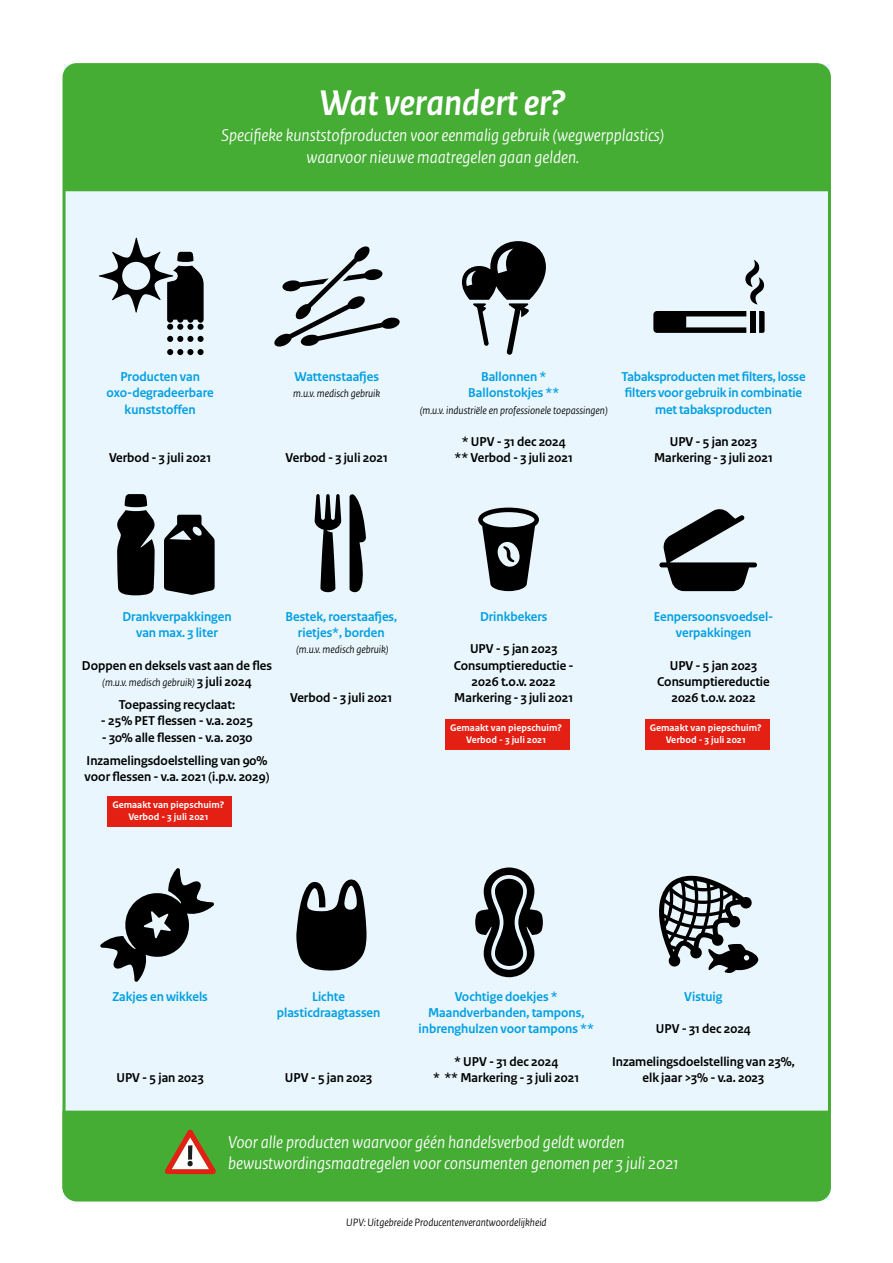
<style>
.page{position:relative;width:893px;height:1263px;background:#fff}
.page>*{position:absolute;margin:0;border:0;box-sizing:border-box;transform-origin:0 0}
.H1_-_Titel{font:italic 700 37.5px "Rijksoverheid Sans Heading";color:#fff}
.H3_-_Intro_tekst{font:italic 18px/21.6px "Rijksoverheid Sans Heading";color:#fff;text-align:center}
.H6_-_Subkop_-_Bold{font:700 13.5px/16.2px "Rijksoverheid Sans Heading";color:#000}
.H6_-_Subkop_-_Bold-2{font:700 13.5px/16.2px "Rijksoverheid Sans Heading";color:#009fe3;text-align:center}
.H6_-_Subkop_-_Bold-3{font:italic 11.25px "Rijksoverheid Sans Heading";color:#000}
.P_-_Bodytekst{font:italic 11.25px "Rijksoverheid Sans Heading";color:#000}
.t1{font:700 10.05px/12px "Rijksoverheid Sans Text";color:#fff;text-align:center}
.s1{font-weight:700;font-style:normal;font-size:13.5px}
</style>
<div class="page">
<div style="left:64px;top:65px;width:765px;height:1135px;background:#e9f6fd"></div>
<div style="left:64px;top:67px;width:763px;height:124px;background:#45ac34"></div>
<div style="left:62px;top:1110px;width:765px;height:90px;background:#45ac34"></div>
<svg style="left:99px;top:237px;width:105px;height:93px"></svg>
<svg style="left:167px;top:336px;width:37px;height:6px"></svg>
<svg style="left:167px;top:349px;width:37px;height:6px"></svg>
<svg style="left:274px;top:246px;width:126px;height:101px"></svg>
<svg style="left:462px;top:241px;width:84px;height:114px"></svg>
<svg style="left:653px;top:311px;width:93px;height:22px"></svg>
<svg style="left:745px;top:260px;width:20px;height:45px"></svg>
<div style="left:750px;top:311px;width:5px;height:22px;background:#000"></div>
<svg style="left:759px;top:311px;width:6px;height:22px"></svg>
<svg style="left:117px;top:494px;width:38px;height:101px;background:#2a2d2e"></svg>
<svg style="left:164px;top:515px;width:51px;height:80px"></svg>
<svg style="left:350px;top:494px;width:16px;height:98px"></svg>
<svg style="left:315px;top:494px;width:26px;height:98px"></svg>
<svg style="left:478px;top:508px;width:61px;height:83px"></svg>
<svg style="left:659px;top:509px;width:98px;height:82px"></svg>
<svg style="left:100px;top:868px;width:114px;height:114px"></svg>
<svg style="left:296px;top:879px;width:71px;height:92px"></svg>
<svg style="left:475px;top:867px;width:68px;height:110px"></svg>
<svg style="left:659px;top:875px;width:99px;height:98px"></svg>
<svg style="left:165px;top:1130px;width:51px;height:44px;background:#9c8f56"></svg>
<div style="left:108px;top:796px;width:124px;height:31px;background:#e41f13"></div>
<div style="left:446px;top:719px;width:124px;height:31px;background:#e41f13"></div>
<div style="left:645px;top:719px;width:124px;height:31px;background:#e41f13"></div>
<h1 class="H1_-_Titel" style="left:320px;top:81px;width:247px">Wat verandert er?</h1>
<h3 class="H3_-_Intro_tekst" style="left:222px;top:125px;width:444px">Specifieke kunststofproducten voor eenmalig gebruik (wegwerpplastics) waarvoor nieuwe maatregelen gaan gelden.</h3>
<h6 class="H6_-_Subkop_-_Bold-2" style="left:120px;top:369px;width:81px">Producten van</h6>
<h6 class="H6_-_Subkop_-_Bold-2" style="left:107px;top:385px;width:109px">oxo-degradeerbare</h6>
<h6 class="H6_-_Subkop_-_Bold-2" style="left:125px;top:401px;width:73px">kunststoffen</h6>
<h6 class="H6_-_Subkop_-_Bold" style="left:109px;top:450px;width:104px">Verbod - 3 juli 2021</h6>
<h6 class="H6_-_Subkop_-_Bold-2" style="left:295px;top:369px;width:86px">Wattenstaafjes</h6>
<h6 class="H6_-_Subkop_-_Bold-3" style="left:293px;top:387px;width:89px">m.u.v. medisch gebruik</h6>
<h6 class="H6_-_Subkop_-_Bold" style="left:286px;top:450px;width:104px">Verbod - 3 juli 2021</h6>
<h6 class="H6_-_Subkop_-_Bold-2" style="left:481px;top:369px;width:67px">Ballonnen *</h6>
<h6 class="H6_-_Subkop_-_Bold-2" style="left:468px;top:385px;width:92px">Ballonstokjes **</h6>
<h6 class="H6_-_Subkop_-_Bold-3" style="left:420px;top:404px;width:190px">(m.u.v. industriële en professionele toepassingen)</h6>
<h6 class="H6_-_Subkop_-_Bold" style="left:462px;top:434px;width:106px">* UPV - 31 dec 2024</h6>
<h6 class="H6_-_Subkop_-_Bold" style="left:455px;top:450px;width:120px">** Verbod - 3 juli 2021</h6>
<h6 class="H6_-_Subkop_-_Bold-2" style="left:621px;top:369px;width:186px">Tabaksproducten met filters, losse filters voor gebruik in combinatie met tabaksproducten</h6>
<h6 class="H6_-_Subkop_-_Bold" style="left:670px;top:434px;width:89px">UPV - 5 jan 2023</h6>
<h6 class="H6_-_Subkop_-_Bold" style="left:654px;top:450px;width:120px">Markering - 3 juli 2021</h6>
<h6 class="H6_-_Subkop_-_Bold-2" style="left:122px;top:609px;width:111px">Drankverpakkingen van max. 3 liter</h6>
<h6 class="H6_-_Subkop_-_Bold" style="left:82px;top:657px;width:192px">Doppen en deksels vast aan de fles</h6>
<h6 class="H6_-_Subkop_-_Bold-3" style="left:102px;top:676px;width:151px">(m.u.v. medisch gebruik) <span class="s1">3 juli 2024</span></h6>
<h6 class="H6_-_Subkop_-_Bold" style="left:119px;top:697px;width:118px">Toepassing recyclaat:</h6>
<h6 class="H6_-_Subkop_-_Bold" style="left:101px;top:713px;width:154px">- 25% PET flessen - v.a. 2025</h6>
<h6 class="H6_-_Subkop_-_Bold" style="left:102px;top:729px;width:152px">- 30% alle flessen - v.a. 2030</h6>
<h6 class="H6_-_Subkop_-_Bold" style="left:85px;top:753px;width:186px">Inzamelingsdoelstelling van 90% voor flessen - v.a. 2021 (i.p.v. 2029)</h6>
<p class="t1" style="left:112px;top:799px;width:114px">Gemaakt van piepschuim?<br>Verbod - 3 juli 2021</p>
<h6 class="H6_-_Subkop_-_Bold-2" style="left:285px;top:609px;width:113px">Bestek, roerstaafjes, rietjes*, borden</h6>
<h6 class="H6_-_Subkop_-_Bold-3" style="left:296px;top:643px;width:94px">(m.u.v. medisch gebruik)</h6>
<h6 class="H6_-_Subkop_-_Bold" style="left:290px;top:690px;width:104px">Verbod - 3 juli 2021</h6>
<h6 class="H6_-_Subkop_-_Bold-2" style="left:480px;top:609px;width:69px">Drinkbekers</h6>
<h6 class="H6_-_Subkop_-_Bold" style="left:470px;top:641px;width:89px">UPV - 5 jan 2023</h6>
<h6 class="H6_-_Subkop_-_Bold" style="left:454px;top:657px;width:121px">Consumptiereductie -</h6>
<h6 class="H6_-_Subkop_-_Bold" style="left:472px;top:674px;width:86px">2026 t.o.v. 2022</h6>
<h6 class="H6_-_Subkop_-_Bold" style="left:454px;top:690px;width:120px">Markering - 3 juli 2021</h6>
<p class="t1" style="left:450px;top:722px;width:114px">Gemaakt van piepschuim?<br>Verbod - 3 juli 2021</p>
<h6 class="H6_-_Subkop_-_Bold-2" style="left:654px;top:609px;width:121px">Eenpersoonsvoedsel&shy;verpakkingen</h6>
<h6 class="H6_-_Subkop_-_Bold" style="left:670px;top:657px;width:89px">UPV - 5 jan 2023</h6>
<h6 class="H6_-_Subkop_-_Bold" style="left:657px;top:674px;width:114px">Consumptiereductie</h6>
<h6 class="H6_-_Subkop_-_Bold" style="left:671px;top:690px;width:86px">2026 t.o.v. 2022</h6>
<p class="t1" style="left:650px;top:722px;width:114px">Gemaakt van piepschuim?<br>Verbod - 3 juli 2021</p>
<h6 class="H6_-_Subkop_-_Bold-2" style="left:112px;top:989px;width:97px">Zakjes en wikkels</h6>
<h6 class="H6_-_Subkop_-_Bold" style="left:116px;top:1070px;width:89px">UPV - 5 jan 2023</h6>
<h6 class="H6_-_Subkop_-_Bold-2" style="left:312px;top:989px;width:34px">Lichte</h6>
<h6 class="H6_-_Subkop_-_Bold-2" style="left:277px;top:1005px;width:105px">plasticdraagtassen</h6>
<h6 class="H6_-_Subkop_-_Bold" style="left:285px;top:1070px;width:89px">UPV - 5 jan 2023</h6>
<h6 class="H6_-_Subkop_-_Bold-2" style="left:455px;top:989px;width:104px">Vochtige doekjes *</h6>
<h6 class="H6_-_Subkop_-_Bold-2" style="left:419px;top:1005px;width:177px">Maandverbanden, tampons, inbrenghulzen voor tampons **</h6>
<h6 class="H6_-_Subkop_-_Bold" style="left:454px;top:1053px;width:106px">* UPV - 31 dec 2024</h6>
<h6 class="H6_-_Subkop_-_Bold" style="left:433px;top:1070px;width:148px">* ** Markering - 3 juli 2021</h6>
<h6 class="H6_-_Subkop_-_Bold-2" style="left:684px;top:989px;width:40px">Vistuig</h6>
<h6 class="H6_-_Subkop_-_Bold" style="left:656px;top:1021px;width:96px">UPV - 31 dec 2024</h6>
<h6 class="H6_-_Subkop_-_Bold" style="left:612px;top:1053px;width:184px;text-align:center">Inzamelingsdoelstelling van 23%, elk jaar &gt;3% - v.a. 2023</h6>
<h3 class="H3_-_Intro_tekst" style="left:228px;top:1131px;width:452px;text-align:left">Voor alle producten waarvoor géén handelsverbod geldt worden bewustwordingsmaatregelen voor consumenten genomen per 3 juli 2021</h3>
<p class="P_-_Bodytekst" style="left:346px;top:1216px;width:202px">UPV: Uitgebreide Producentenverantwoordelijkheid</p>
</div>
